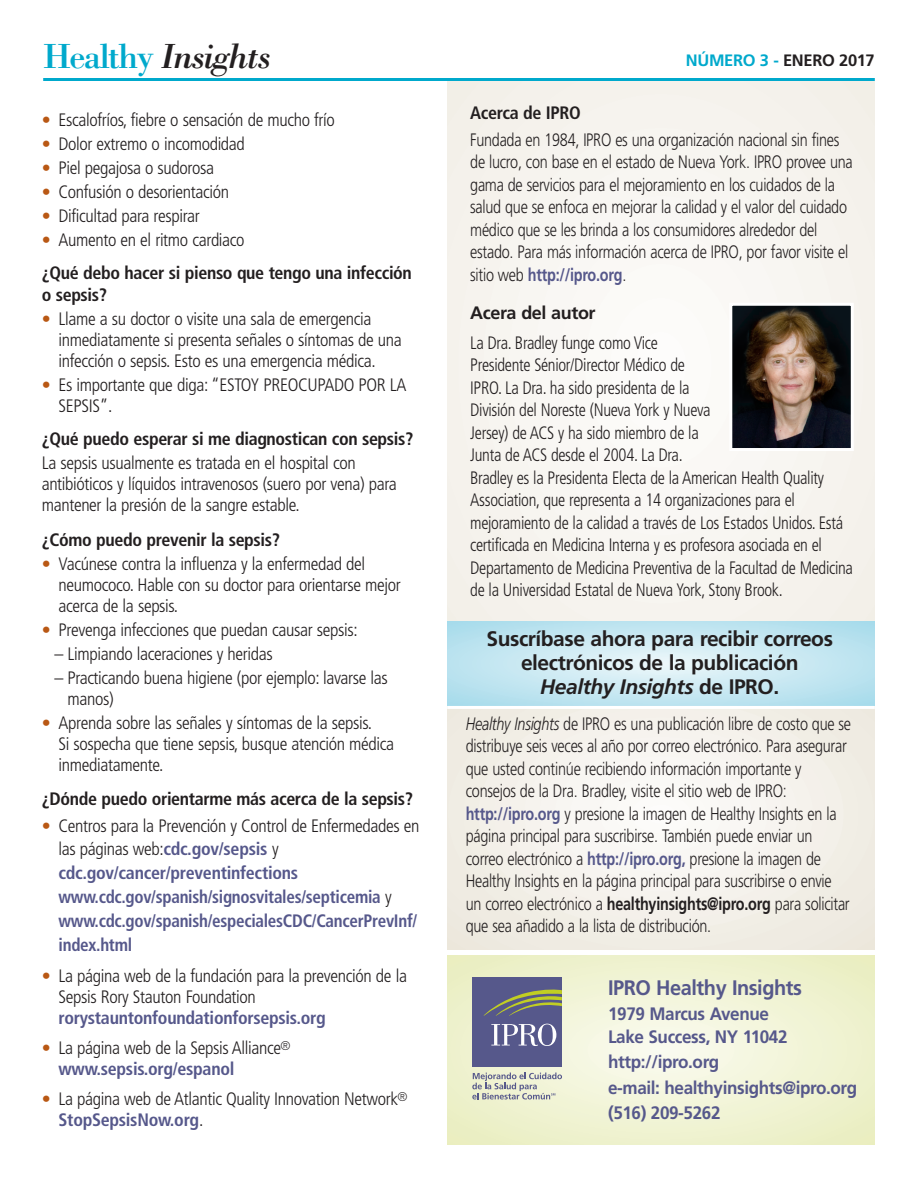
<style>
.page{position:relative;width:918px;height:1188px;background:#fff}
.page>*{position:absolute;margin:0;border:0;box-sizing:border-box;transform-origin:0 0}
.t1{font:italic 36px "Bodoni";letter-spacing:-.045em;color:#231f20}
.t2{font:700 21px/24px "Frutiger";letter-spacing:-.02em;color:#231f20;text-align:center}
.t3{font:700 21px "Frutiger";letter-spacing:-.02em;color:#56588b;scale:.95 1}
.t4{font:300 condensed 18px/21px "Frutiger";letter-spacing:-.02em;color:#231f20}
.t5{font:300 18px/22.5px "Frutiger";letter-spacing:-.015em;color:#231f20;scale:.8 1}
.t6{font:300 condensed 18px/22.5px "Frutiger";letter-spacing:-.02em;color:#231f20;scale:.93 1}
.t7{font:700 condensed 18px/23.7px "Frutiger";letter-spacing:-.015em;color:#56588b}
.t8{font:700 condensed 18px/33px "Frutiger";letter-spacing:-.02em;color:#231f20}
.t9{font:700 18px/25.5px "Frutiger";letter-spacing:-.02em;color:#56588b;scale:.95 1}
.t10{font:700 18px "Frutiger";letter-spacing:-.02em;color:#231f20}
.t11{font:700 16.5px "Frutiger";letter-spacing:-.02em;color:#231f20}
.s1{font-style:normal;color:#00a9cc}
.s2{color:#00a9cc}
.s3{color:#b95814}
.s4{font-weight:300;color:#b95814}
.s5{font-weight:300}
.s6{font-weight:300;color:#231f20}
.s7{font-weight:700;color:#56588b}
.s8{font-style:italic}
.s9{font-weight:700}
</style>
<div class="page">
<div style="left:447px;top:81px;width:428px;height:541px;background:#f5f2ec"></div>
<div style="left:458px;top:94px;width:406px;height:544px;background:#f6f3ee;border-radius:50%"></div>
<div style="left:509px;top:162px;width:304px;height:408px;background:#f8f6f2;border-radius:50%"></div>
<div style="left:585px;top:264px;width:152px;height:204px;background:#fbfaf7;border-radius:50%"></div>
<div style="left:636px;top:332px;width:50px;height:68px;background:#fdfcfb;border-radius:50%"></div>
<div style="left:447px;top:956px;width:428px;height:189px;background:#ecf0c9"></div>
<div style="left:450px;top:956px;width:422px;height:188px;background:#eef1cd;border-radius:50%"></div>
<div style="left:474px;top:967px;width:374px;height:166px;background:#f0f3d1;border-radius:50%"></div>
<div style="left:494px;top:976px;width:334px;height:149px;background:#f0f3d5;border-radius:50%"></div>
<div style="left:524px;top:989px;width:275px;height:123px;background:#f3f5d9;border-radius:50%"></div>
<div style="left:543px;top:998px;width:236px;height:105px;background:#f4f6dd;border-radius:50%"></div>
<div style="left:568px;top:1009px;width:186px;height:83px;background:#f5f7e1;border-radius:50%"></div>
<div style="left:587px;top:1017px;width:148px;height:66px;background:#f7f8e5;border-radius:50%"></div>
<div style="left:612px;top:1028px;width:98px;height:44px;background:#f8f9e9;border-radius:50%"></div>
<div style="left:636px;top:1039px;width:50px;height:22px;background:#f9faed;border-radius:50%"></div>
<hr style="left:656px;top:1048px;width:10px;height:4px;background:#fafbf1;border-radius:50%">
<hr style="left:43px;top:78px;width:832px;height:3px;background:#00a9cc">
<div style="left:473px;top:978px;width:89px;height:89px;background:#56588b"></div>
<svg style="left:483px;top:989px;width:79px;height:27px"></svg>
<svg style="left:491px;top:1024px;width:65px;height:22px"></svg>
<svg style="left:472px;top:1073px;width:90px;height:26px"></svg>
<img style="left:733px;top:307px;width:117px;height:140px">
<div style="left:729px;top:303px;width:125px;height:148px;border:3px solid #fff"></div>
<div style="left:447px;top:705px;width:428px;height:245px;background:#efebe2"></div>
<div style="left:448px;top:679px;width:426px;height:271px;background:#f0ede4;border-radius:50%"></div>
<div style="left:478px;top:698px;width:366px;height:232px;background:#f3f0e9;border-radius:50%"></div>
<div style="left:524px;top:727px;width:274px;height:174px;background:#f6f3ee;border-radius:50%"></div>
<div style="left:554px;top:746px;width:214px;height:136px;background:#f8f6f2;border-radius:50%"></div>
<div style="left:600px;top:775px;width:122px;height:78px;background:#faf9f6;border-radius:50%"></div>
<div style="left:646px;top:805px;width:30px;height:19px;background:#fdfcfb;border-radius:50%"></div>
<svg style="left:447px;top:622px;width:428px;height:83px;background:#c5e7f1"></svg>
<hr style="left:447px;top:706px;width:428px;height:3px;background:#fff">
<h1 class="t1" style="left:43px;top:34px;width:230px"><span class="s1">Healthy</span> Insights</h1>
<p class="t11" style="left:686px;top:54px;width:190px"><span class="s2">NÚMERO 3 -</span> ENERO 2017</p>
<p class="t4" style="left:42px;top:110px;width:295px"><span class="s3">•</span> Escalofríos, fiebre o sensación de mucho frío</p>
<p class="t4" style="left:42px;top:134px;width:205px"><span class="s3">•</span> Dolor extremo o incomodidad</p>
<p class="t4" style="left:42px;top:158px;width:174px"><span class="s3">•</span> Piel pegajosa o sudorosa</p>
<p class="t4" style="left:42px;top:182px;width:189px"><span class="s3">•</span> Confusión o desorientación</p>
<p class="t4" style="left:42px;top:206px;width:160px"><span class="s3">•</span> Dificultad para respirar</p>
<p class="t8" style="left:42px;top:224px;width:372px"><span class="s4">•</span> <span class="s5">Aumento en el ritmo cardiaco<br></span>¿Qué debo hacer si pienso que tengo una infección</p>
<p class="t8" style="left:42px;top:280px;width:67px">o sepsis?</p>
<p class="t4" style="left:59px;top:310px;width:345px;text-indent:-17px"><span class="s3">•</span> Llame a su doctor o visite una sala de emergencia inmediatamente si presenta señales o síntomas de una infección o sepsis. Esto es una emergencia médica.</p>
<p class="t4" style="left:59px;top:376px;width:350px;text-indent:-17px"><span class="s3">•</span> Es importante que diga: “ESTOY PREOCUPADO POR LA<br>SEPSIS”.</p>
<p class="t8" style="left:42px;top:424px;width:373px">¿Qué puedo esperar si me diagnostican con sepsis?</p>
<p class="t4" style="left:42px;top:454px;width:356px">La sepsis usualmente es tratada en el hospital con antibióticos y líquidos intravenosos (suero por vena) para mantener la presión de la sangre estable.</p>
<p class="t8" style="left:42px;top:524px;width:240px">¿Cómo puedo prevenir la sepsis?</p>
<p class="t4" style="left:59px;top:554px;width:344px;text-indent:-17px"><span class="s3">•</span> Vacúnese contra la influenza y la enfermedad del neumococo. Hable con su doctor para orientarse mejor acerca de la sepsis.</p>
<p class="t4" style="left:42px;top:620px;width:318px"><span class="s3">•</span> Prevenga infecciones que puedan causar sepsis:</p>
<p class="t4" style="left:54px;top:644px;width:220px">– Limpiando laceraciones y heridas</p>
<p class="t4" style="left:67px;top:668px;width:322px;text-indent:-13px">– Practicando buena higiene (por ejemplo: lavarse las manos)</p>
<p class="t4" style="left:59px;top:713px;width:337px;text-indent:-17px"><span class="s3">•</span> Aprenda sobre las señales y síntomas de la sepsis.<br>Si sospecha que tiene sepsis, busque atención médica inmediatamente.</p>
<p class="t8" style="left:42px;top:784px;width:373px">¿Dónde puedo orientarme más acerca de la sepsis?</p>
<p class="t7" style="left:59px;top:816px;width:363px;text-indent:-17px"><span class="s4">•</span> <span class="s6">Centros para la Prevención y Control de Enfermedades en las páginas web:</span>cdc.gov/sepsis <span class="s6">y </span>cdc.gov/cancer/preventinfections www.cdc.gov/spanish/signosvitales/septicemia <span class="s6">y </span>www.cdc.gov/spanish/especialesCDC/CancerPrevInf/ index.html</p>
<p class="t4" style="left:59px;top:967px;width:350px;text-indent:-17px"><span class="s3">•</span> La página web de la fundación para la prevención de la<br>Sepsis Rory Stauton Foundation</p>
<p class="t7" style="left:59px;top:1008px;width:269px">rorystauntonfoundationforsepsis.org</p>
<p class="t4" style="left:59px;top:1039px;width:234px;text-indent:-17px"><span class="s3">•</span> La página web de la Sepsis Alliance<sup>® </sup><span class="s7">www.sepsis.org/espanol</span></p>
<p class="t4" style="left:59px;top:1090px;width:351px;text-indent:-17px"><span class="s3">•</span> La página web de Atlantic Quality Innovation Network<sup>®<br></sup><span class="s7">StopSepsisNow.org</span>.</p>
<p class="t8" style="left:470px;top:97px;width:112px">Acerca de IPRO</p>
<p class="t5" style="left:470px;top:130px;width:480px">Fundada en 1984, IPRO es una organización nacional sin fines de lucro, con base en el estado de Nueva York. IPRO provee una gama de servicios para el mejoramiento en los cuidados de la salud que se enfoca en mejorar la calidad y el valor del cuidado médico que se les brinda a los consumidores alrededor del estado. Para más información acerca de IPRO, por favor visite el sitio web <span class="s7">http://ipro.org</span>.</p>
<p class="t10" style="left:470px;top:305px;width:127px">Acera del autor</p>
<p class="t6" style="left:470px;top:333px;width:413px">La Dra. Bradley funge como Vice<br>Presidente Sénior/Director Médico de<br>IPRO. La Dra. ha sido presidenta de la<br>División del Noreste (Nueva York y Nueva<br>Jersey) de ACS y ha sido miembro de la<br>Junta de ACS desde el 2004. La Dra.<br>Bradley es la Presidenta Electa de la American Health Quality Association, que representa a 14 organizaciones para el mejoramiento de la calidad a través de Los Estados Unidos. Está certificada en Medicina Interna y es profesora asociada en el Departamento de Medicina Preventiva de la Facultad de Medicina de la Universidad Estatal de Nueva York, Stony Brook.</p>
<p class="t2" style="left:487px;top:628px;width:348px">Suscríbase ahora para recibir correos electrónicos de la publicación<br><span class="s8">Healthy Insights</span> de IPRO.</p>
<p class="t5" style="left:466px;top:714px;width:483px"><span class="s8">Healthy Insights</span> de IPRO es una publicación libre de costo que se distribuye seis veces al año por correo electrónico. Para asegurar que usted continúe recibiendo información importante y consejos de la Dra. Bradley, visite el sitio web de IPRO: <span class="s7">http://ipro.org</span> y presione la imagen de Healthy Insights en la página principal para suscribirse. También puede enviar un correo electrónico a <span class="s7">http://ipro.org,</span> presione la imagen de Healthy Insights en la página principal para suscribirse o envie un correo electrónico a <span class="s9">healthyinsights@ipro.org</span> para solicitar que sea añadido a la lista de distribución.</p>
<p class="t3" style="left:608px;top:979px;width:206px">IPRO Healthy Insights</p>
<p class="t9" style="left:608px;top:1004px;width:190px;line-height:22.5px">1979 Marcus Avenue<br>Lake Success, NY 11042</p>
<p class="t9" style="left:608px;top:1051px;width:264px">http://ipro.org<br>e-mail: healthyinsights@ipro.org (516) 209-5262</p>
</div>
